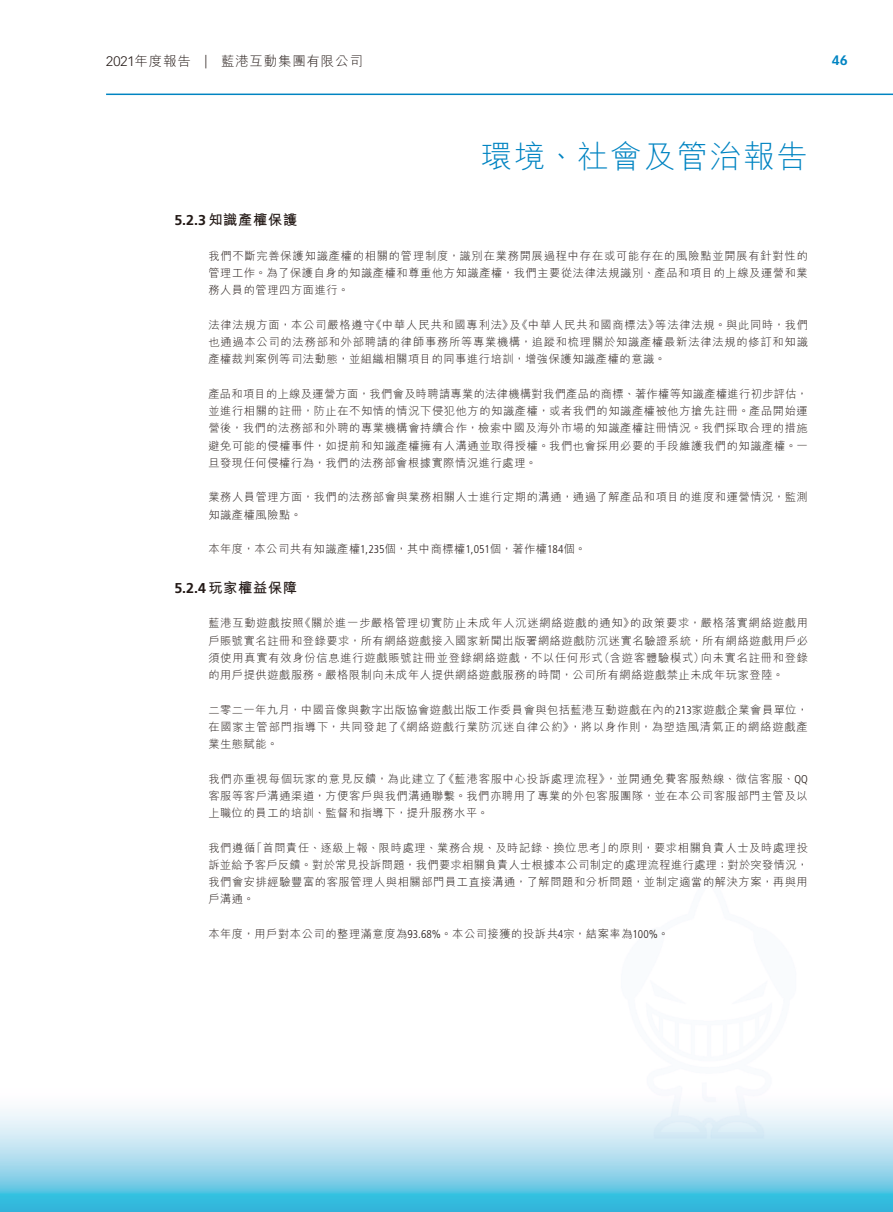
<style>
.page{position:relative;width:893px;height:1212px;background:#fff}
.page>*{position:absolute;margin:0;border:0;box-sizing:border-box;transform-origin:0 0}
.t1{font:300 31.5px "M Hei HK";letter-spacing:.055em;color:#0084c2}
.t2{font:700 14.25px "M Hei HK";letter-spacing:.05em;color:#231916}
.t3{font:300 13.5px "M Hei HK";letter-spacing:.055em;color:#231916}
.t4{font:300 13.5px "Vectora LT Std";color:#231916}
.t5{font:700 13.5px "Vectora LT Std";color:#0084c2}
.t6{font:300 11.25px/17.2px "M Hei HK";letter-spacing:.05em;color:#231916}
.t7{font:300 11.25px/17.2px "M Hei HK";letter-spacing:.07em;color:#231916}
.t8{font:300 11.25px/17.2px "M Hei HK";letter-spacing:.075em;color:#231916}
.s1{font-family:"M Hei HK"}
.s2{font-family:"Frutiger LT Std"}
.s3{font-family:"Frutiger LT Std";font-stretch:condensed}
</style>
<div class="page">
<hr style="left:106px;top:94px;width:787px;height:1px;background:#0084c2">
<svg style="left:1px;top:1109px;width:892px;height:103px;background:#95d6eb"></svg>
<svg style="left:0;top:1109px;width:1px;height:103px"></svg>
<img style="left:584px;top:1099px;width:254px;height:67px">
<p class="t4" style="left:106px;top:54px;width:86px">2021<span class="s1">年度報告</span></p>
<p class="t4" style="left:205px;top:52px;width:4px">|</p>
<p class="t3" style="left:221px;top:54px;width:143px">藍港互動集團有限公司</p>
<p class="t5" style="left:832px;top:52px;width:18px">46</p>
<h1 class="t1" style="left:480px;top:141px;width:329px">環境、社會及管治報告</h1>
<p class="t2" style="left:174px;top:210px;width:125px"><span class="s2">5.2.3</span>知識產權保護</p>
<p class="t6" style="left:208px;top:247px;width:601px;text-align:justify">我們不斷完善保護知識產權的相關的管理制度，識別在業務開展過程中存在或可能存在的風險點並開展有針對性的管理工作。為了保護自身的知識產權和尊重他方知識產權，我們主要從法律法規識別、產品和項目的上線及運營和業務人員的管理四方面進行。</p>
<p class="t7" style="left:655px;top:316px;width:154px">等法律法規。與此同時，我們</p>
<p class="t7" style="left:371px;top:316px;width:290px">《中華人民共和國專利法》《中華人民共和國商標法》</p>
<p class="t7" style="left:208px;top:316px;width:601px">法律法規方面，本公司嚴格遵守<br>也通過本公司的法務部和外部聘請的律師事務所等專業機構，追蹤和梳理關於知識產權最新法律法規的修訂和知識產權裁判案例等司法動態，並組織相關項目的同事進行培訓，增強保護知識產權的意識。</p>
<p class="t6" style="left:208px;top:385px;width:601px;text-align:justify">產品和項目的上線及運營方面，我們會及時聘請專業的法律機構對我們產品的商標、著作權等知識產權進行初步評估，並進行相關的註冊，防止在不知情的情況下侵犯他方的知識產權，或者我們的知識產權被他方搶先註冊。產品開始運營後，我們的法務部和外聘的專業機構會持續合作，檢索中國及海外市場的知識產權註冊情況。我們採取合理的措施避免可能的侵權事件，如提前和知識產權擁有人溝通並取得授權。我們也會採用必要的手段維護我們的知識產權。一旦發現任何侵權行為，我們的法務部會根據實際情況進行處理。</p>
<p class="t6" style="left:208px;top:488px;width:601px">業務人員管理方面，我們的法務部會與業務相關人士進行定期的溝通，通過了解產品和項目的進度和運營情況，監測知識產權風險點。</p>
<p class="t6" style="left:208px;top:540px;width:379px">本年度，本公司共有知識產權<span class="s3">1,235</span>個，其中商標權<span class="s3">1,051</span>個，著作權<span class="s3">184</span>個。</p>
<p class="t2" style="left:174px;top:577px;width:125px"><span class="s2">5.2.4</span>玩家權益保障</p>
<p class="t7" style="left:630px;top:614px;width:179px">的政策要求，嚴格落實網絡遊戲用</p>
<p class="t6" style="left:509px;top:316px;width:13px">及</p>
<p class="t7" style="left:300px;top:614px;width:336px">《關於進一步嚴格管理切實防止未成年人沉迷網絡遊戲的通知》</p>
<p class="t7" style="left:208px;top:614px;width:97px">藍港互動遊戲按照</p>
<p class="t6" style="left:208px;top:632px;width:601px">戶賬號實名註冊和登錄要求，所有網絡遊戲接入國家新聞出版署網絡遊戲防沉迷實名驗證系統，所有網絡遊戲用戶必</p>
<p class="t7" style="left:701px;top:649px;width:109px">向未實名註冊和登錄</p>
<p class="t6" style="left:208px;top:649px;width:577px">須使用真實有效身份信息進行遊戲賬號註冊並登錄網絡遊戲，不以任何形式<br>的用戶提供遊戲服務。嚴格限制向未成年人提供網絡遊戲服務的時間，公司所有網絡遊戲禁止未成年玩家登陸。</p>
<p class="t6" style="left:208px;top:701px;width:601px;text-align:right">二零二一年九月，中國音像與數字出版協會遊戲出版工作委員會與包括藍港互動遊戲在內的<span class="s3">213</span>家遊戲企業會員單位，，將以身作則，為塑造風清氣正的網絡遊戲產</p>
<p class="t7" style="left:599px;top:649px;width:107px">（含遊客體驗模式）</p>
<p class="t8" style="left:395px;top:718px;width:180px">《網絡遊戲行業防沉迷自律公約》</p>
<p class="t8" style="left:208px;top:718px;width:192px">在國家主管部門指導下，共同發起了業生態賦能。</p>
<p class="t7" style="left:443px;top:770px;width:168px">《藍港客服中心投訴處理流程》</p>
<p class="t7" style="left:606px;top:770px;width:204px">，並開通免費客服熱線、微信客服、<span class="s3">QQ</span></p>
<p class="t6" style="left:208px;top:770px;width:601px">我們亦重視每個玩家的意見反饋，為此建立了<br>客服等客戶溝通渠道，方便客戶與我們溝通聯繫。我們亦聘用了專業的外包客服團隊，並在本公司客服部門主管及以上職位的員工的培訓、監督和指導下，提升服務水平。</p>
<p class="t6" style="left:608px;top:839px;width:202px">的原則，要求相關負責人士及時處理投</p>
<p class="t6" style="left:251px;top:839px;width:362px">「首問責任、逐級上報、限時處理、業務合規、及時記錄、換位思考」</p>
<p class="t6" style="left:208px;top:839px;width:601px">我們遵循<br>訴並給予客戶反饋。對於常見投訴問題，我們要求相關負責人士根據本公司制定的處理流程進行處理；對於突發情況，我們會安排經驗豐富的客服管理人與相關部門員工直接溝通，了解問題和分析問題，並制定適當的解決方案，再與用戶溝通。</p>
<p class="t6" style="left:208px;top:925px;width:462px">本年度，用戶對本公司的整理滿意度為<span class="s3">93.68%</span>。本公司接獲的投訴共宗<span class="s3">4</span> ，結案率為<span class="s3">100%</span>。</p>
</div>
